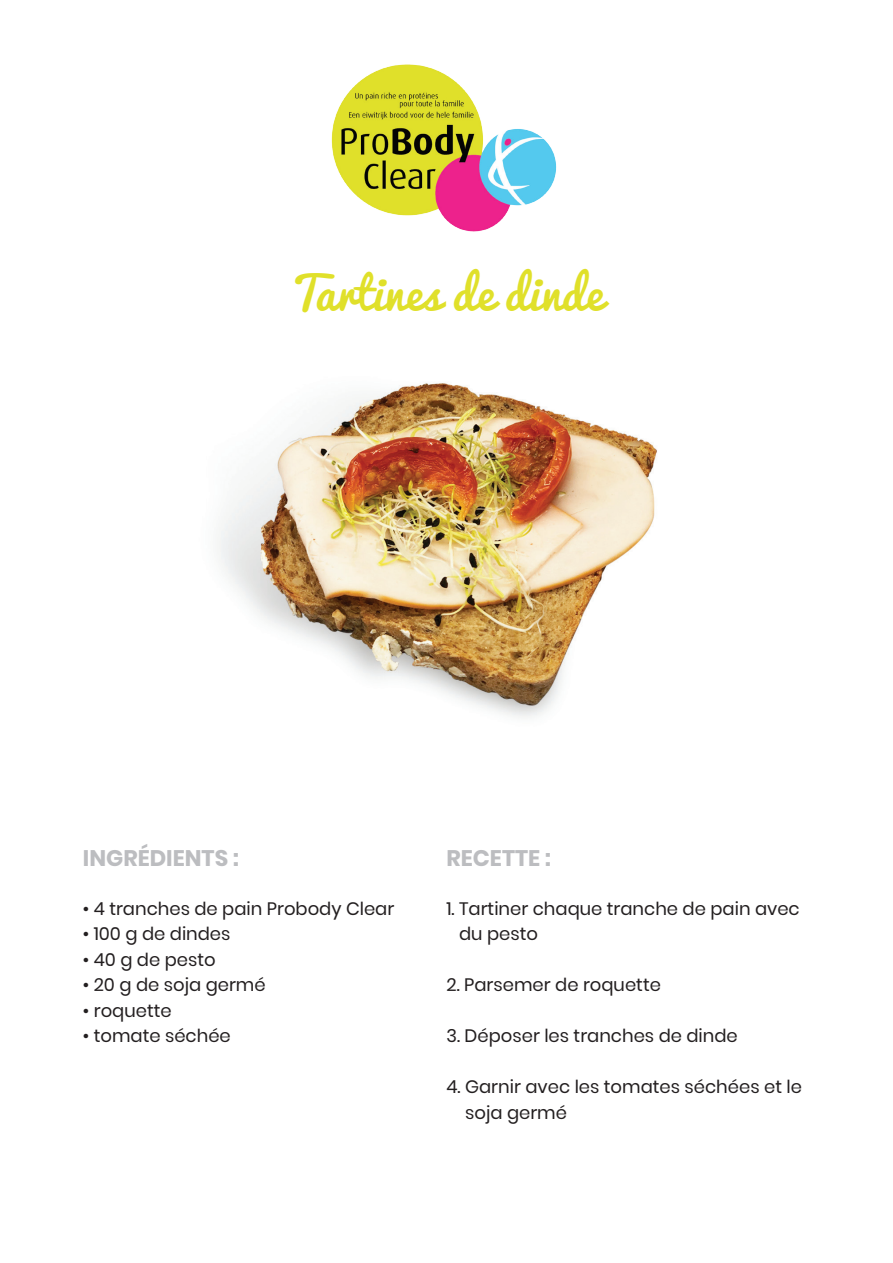
<style>
.page{position:relative;width:893px;height:1263px;background:#fff}
.page>*{position:absolute;margin:0;border:0;box-sizing:border-box;transform-origin:0 0}
.t1{font:45px "Pacifico";color:#e0e02a}
.t2{font:700 22.5px "Poppins";color:#bcbdc0}
.t3{font:18px/25.5px "Poppins";color:#231f20}
</style>
<div class="page">
<img style="left:331px;top:64px;width:226px;height:168px">
<img style="left:219px;top:383px;width:438px;height:334px">
<h1 class="t1" style="left:291px;top:254px;width:313px">Tartines de dinde</h1>
<p class="t2" style="left:83px;top:845px;width:158px">INGRÉDIENTS :</p>
<p class="t3" style="left:83px;top:895px;width:313px">• 4 tranches de pain Probody Clear</p>
<p class="t3" style="left:83px;top:921px;width:149px">• 100 g de dindes</p>
<p class="t3" style="left:83px;top:946px;width:134px">• 40 g de pesto</p>
<p class="t3" style="left:83px;top:972px;width:184px">• 20 g de soja germé</p>
<p class="t3" style="left:83px;top:997px;width:90px">• roquette</p>
<p class="t3" style="left:83px;top:1023px;width:149px">• tomate séchée</p>
<p class="t2" style="left:446px;top:845px;width:106px">RECETTE :</p>
<p class="t3" style="left:459px;top:895px;width:342px;text-indent:-13px">1. Tartiner chaque tranche de pain avec du pesto</p>
<p class="t3" style="left:446px;top:972px;width:216px">2. Parsemer de roquette</p>
<p class="t3" style="left:446px;top:1023px;width:293px">3. Déposer les tranches de dinde</p>
<p class="t3" style="left:465px;top:1074px;width:338px;text-indent:-19px">4. Garnir avec les tomates séchées et le soja germé</p>
</div>
